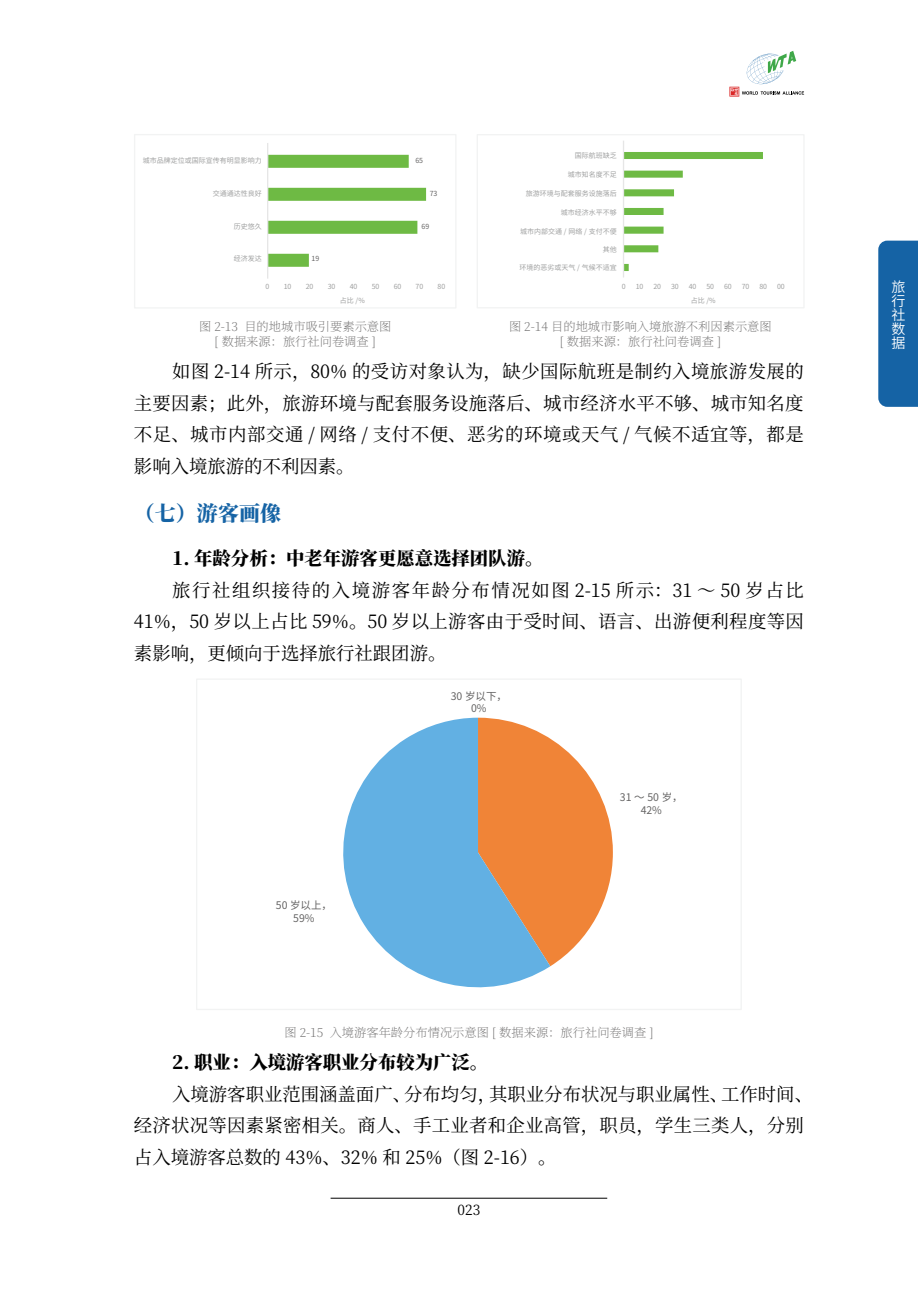
<style>
.page{position:relative;width:918px;height:1290px;background:#fff}
.page>*{position:absolute;margin:0;border:0;box-sizing:border-box;transform-origin:0 0}
.t1{font:800 21px "Source Han Serif CN";color:#1563a5}
.t2{font:18.38px/31.5px "Source Han Serif CN";letter-spacing:.015em;color:#000;text-align:justify}
.t3{font:800 18.38px "Source Han Serif CN";color:#000}
.t4{font:14px/14px "Source Han Sans CN";color:#fff;text-align:justify}
.t5{font:14px "Source Han Serif CN";color:#000}
.t6{font:200 12.25px/14.7px "Source Han Serif CN";color:#727171;text-align:center}
.t7{font:10.5px/12.6px "Source Han Sans CN";color:#656464;text-align:center}
.t8{font:7px "Source Han Sans CN";color:#9fa0a0}
.t9{font:7px "Source Han Sans CN";color:#656464}
</style>
<div class="page">
<svg style="left:624px;top:152px;width:139px;height:119px"></svg>
<hr style="left:623px;top:141px;width:1px;height:136px;background:#e6e6e6">
<div style="left:476px;top:134px;width:328px;height:174px;border:1px solid #f2f3f3"></div>
<svg style="left:268px;top:155px;width:158px;height:112px"></svg>
<hr style="left:267px;top:143px;width:1px;height:136px;background:#e6e6e6">
<div style="left:134px;top:134px;width:322px;height:175px;border:1px solid #f2f3f3"></div>
<svg style="left:550px;top:738px;width:63px;height:228px"></svg>
<svg style="left:343px;top:718px;width:207px;height:270px;fill:#62b0e3"></svg>
<div style="left:878px;top:241px;width:40px;height:166px;background:#1563a5"></div>
<hr style="left:331px;top:1198px;width:276px;height:1px;background:#000">
<svg style="left:729px;top:51px;width:75px;height:46px"></svg>
<p class="t8" style="left:143px;top:157px;width:120px">城市品牌定位或国际宣传有明显影响力</p>
<p class="t8" style="left:213px;top:189px;width:50px">交通通达性良好</p>
<p class="t8" style="left:234px;top:222px;width:29px">历史悠久</p>
<p class="t8" style="left:234px;top:255px;width:29px">经济发达</p>
<p class="t9" style="left:312px;top:255px;width:9px">19</p>
<p class="t9" style="left:415px;top:157px;width:9px">65</p>
<p class="t9" style="left:430px;top:189px;width:9px">73</p>
<p class="t9" style="left:421px;top:222px;width:9px">69</p>
<p class="t8" style="left:266px;top:282px;width:5px">0</p>
<p class="t8" style="left:284px;top:282px;width:9px">10</p>
<p class="t8" style="left:306px;top:282px;width:9px">20</p>
<p class="t8" style="left:328px;top:282px;width:9px">30</p>
<p class="t8" style="left:350px;top:282px;width:9px">40</p>
<p class="t8" style="left:372px;top:282px;width:9px">50</p>
<p class="t8" style="left:394px;top:282px;width:9px">60</p>
<p class="t8" style="left:416px;top:282px;width:9px">70</p>
<p class="t8" style="left:438px;top:282px;width:9px">80</p>
<p class="t8" style="left:340px;top:296px;width:26px">占比 /%</p>
<p class="t8" style="left:575px;top:152px;width:43px">国际航班缺乏</p>
<p class="t8" style="left:568px;top:171px;width:50px">城市知名度不足</p>
<p class="t8" style="left:526px;top:190px;width:92px">旅游环境与配套服务设施落后</p>
<p class="t8" style="left:561px;top:208px;width:57px">城市经济水平不够</p>
<p class="t8" style="left:520px;top:227px;width:98px">城市内部交通 / 网络 / 支付不便</p>
<p class="t8" style="left:603px;top:246px;width:15px">其他</p>
<p class="t8" style="left:519px;top:264px;width:99px">环境的恶劣或天气 / 气候不适宜</p>
<p class="t8" style="left:622px;top:282px;width:5px">0</p>
<p class="t8" style="left:636px;top:282px;width:9px">10</p>
<p class="t8" style="left:653px;top:282px;width:9px">20</p>
<p class="t8" style="left:671px;top:282px;width:9px">30</p>
<p class="t8" style="left:689px;top:282px;width:9px">40</p>
<p class="t8" style="left:706px;top:282px;width:9px">50</p>
<p class="t8" style="left:724px;top:282px;width:9px">60</p>
<p class="t8" style="left:742px;top:282px;width:9px">70</p>
<p class="t8" style="left:759px;top:282px;width:9px">80</p>
<p class="t8" style="left:777px;top:282px;width:9px">00</p>
<p class="t8" style="left:691px;top:296px;width:26px">占比 /%</p>
<p class="t6" style="left:199px;top:319px;width:194px">图 2-13 目的地城市吸引要素示意图[ 数据来源：旅行社问卷调查 ]</p>
<p class="t6" style="left:509px;top:319px;width:264px">图 2-14 目的地城市影响入境旅游不利因素示意图[ 数据来源：旅行社问卷调查 ]</p>
<p class="t2" style="left:134px;top:355px;width:671px;text-indent:38px">如图 2-14 所示，80% 的受访对象认为，缺少国际航班是制约入境旅游发展的主要因素；此外，旅游环境与配套服务设施落后、城市经济水平不够、城市知名度不足、城市内部交通 / 网络 / 支付不便、恶劣的环境或天气 / 气候不适宜等，都是影响入境旅游的不利因素。</p>
<p class="t1" style="left:134px;top:503px;width:148px">（七）游客画像</p>
<p class="t3" style="left:172px;top:549px;width:373px">1. 年龄分析：中老年游客更愿意选择团队游。</p>
<p class="t2" style="left:134px;top:574px;width:671px;text-indent:38px">旅行社组织接待的入境游客年龄分布情况如图 2-15 所示：31 ～ 50 岁占比41%，50 岁以上占比 59%。50 岁以上游客由于受时间、语言、出游便利程度等因素影响，更倾向于选择旅行社跟团游。</p>
<p class="t9" style="left:587px;top:391px;width:8px">～</p>
<p class="t7" style="left:276px;top:899px;width:58px">50 岁以上，<br>59%</p>
<p class="t7" style="left:451px;top:690px;width:58px">30 岁以下，<br>0%</p>
<p class="t7" style="left:620px;top:791px;width:64px">31 ～ 50 岁，<br>42%</p>
<p class="t6" style="left:284px;top:1024px;width:371px">图 2-15 入境游客年龄分布情况示意图 [ 数据来源：旅行社问卷调查 ]</p>
<p class="t3" style="left:172px;top:1053px;width:318px">2. 职业：入境游客职业分布较为广泛。</p>
<p class="t2" style="left:134px;top:1078px;width:680px;text-align:left;text-indent:38px">入境游客职业范围涵盖面广、分布均匀，其职业分布状况与职业属性、工作时间、经济状况等因素紧密相关。商人、手工业者和企业高管，职员，学生三类人，分别占入境游客总数的 43%、32% 和 25%（图 2-16）。</p>
<p class="t5" style="left:457px;top:1203px;width:24px">023</p>
<p class="t4" style="left:891px;top:280px;width:15px">旅行社数据</p>
</div>
